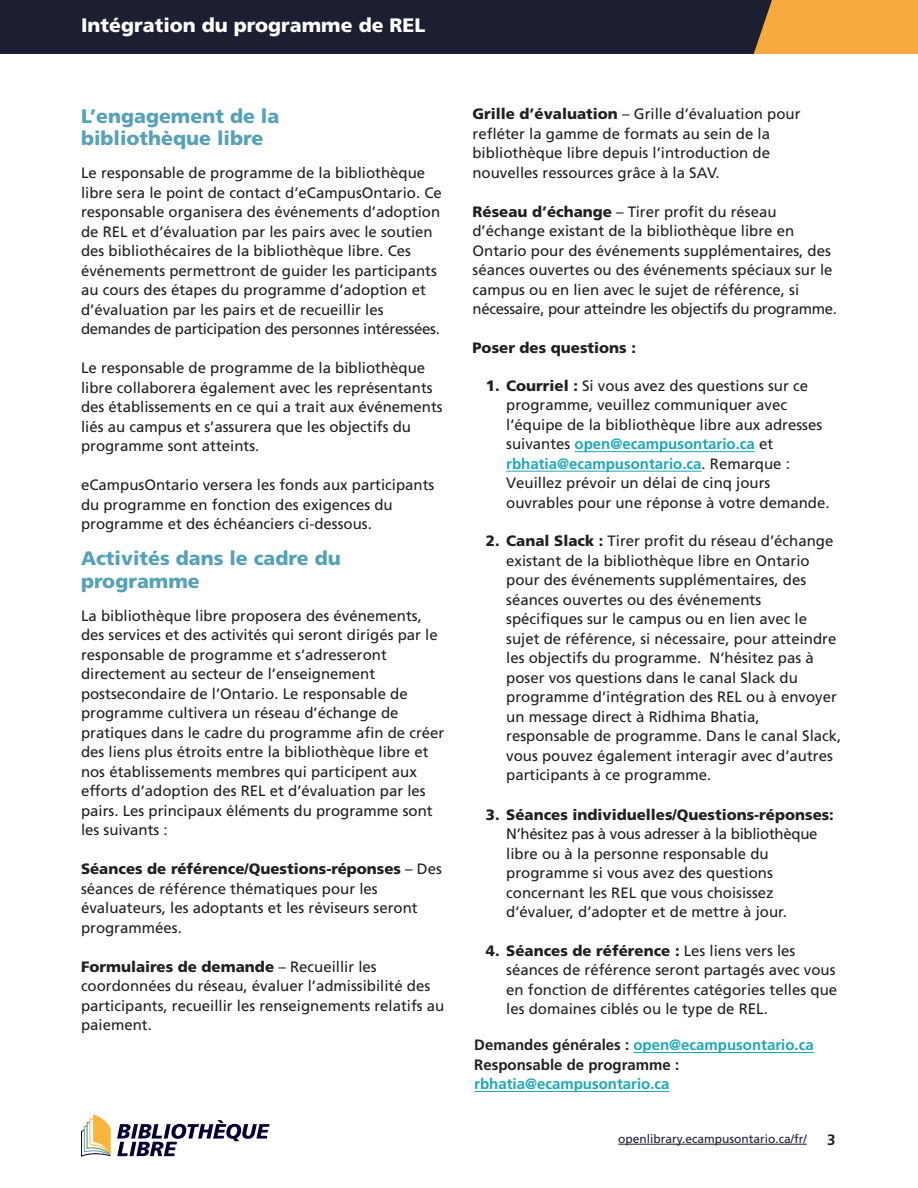
<style>
.page{position:relative;width:918px;height:1188px;background:#fff}
.page>*{position:absolute;margin:0;border:0;box-sizing:border-box;transform-origin:0 0}
.t1{font:900 19.5px/22.5px "Frutiger LT Std";color:#55a1b7}
.t2{font:900 19.5px "Frutiger LT Std";color:#fff}
.t3{font:15px/19.5px "Frutiger LT Std";color:#231f20}
.t4{font:700 15px/19.5px "Frutiger LT Std";color:#1ca7b8}
.t5{font:900 15px "Frutiger LT Std";color:#231f20}
.t6{font:700 15px "Frutiger LT Std";color:#231f20}
.t7{font:12px "Frutiger LT Std";color:#1c1f31}
.s1{font-weight:900}
.s2{font-weight:700;color:#1ca7b8}
.s3{color:#231f20}
</style>
<div class="page">
<div style="left:705px;top:0;width:213px;height:54px;background:#f9aa3e"></div>
<div style="left:0;top:0;width:772px;height:54px;background:#1c1f31"></div>
<hr style="left:618px;top:1144px;width:189px;height:1px;background:#1c1f31">
<svg style="left:81px;top:1114px;width:30px;height:43px"></svg>
<svg style="left:117px;top:1120px;width:153px;height:36px"></svg>
<hr style="left:633px;top:1052px;width:181px;height:1px;background:#1ca7b8">
<hr style="left:474px;top:1091px;width:196px;height:1px;background:#1ca7b8">
<hr style="left:575px;top:451px;width:180px;height:1px;background:#1ca7b8">
<hr style="left:506px;top:471px;width:196px;height:1px;background:#1ca7b8">
<h1 class="t2" style="left:81px;top:13px;width:346px">Intégration du programme de REL</h1>
<h3 class="t1" style="left:81px;top:105px;width:200px">L’engagement de la bibliothèque libre</h3>
<p class="t3" style="left:81px;top:163px;width:362px">Le responsable de programme de la bibliothèque libre sera le point de contact d’eCampusOntario. Ce responsable organisera des événements d’adoption de REL et d’évaluation par les pairs avec le soutien des bibliothécaires de la bibliothèque libre. Ces événements permettront de guider les participants au cours des étapes du programme d’adoption et d’évaluation par les pairs et de recueillir les demandes de participation des personnes intéressées.</p>
<p class="t3" style="left:81px;top:358px;width:363px">Le responsable de programme de la bibliothèque libre collaborera également avec les représentants des établissements en ce qui a trait aux événements liés au campus et s’assurera que les objectifs du programme sont atteints.</p>
<p class="t3" style="left:81px;top:475px;width:355px">eCampusOntario versera les fonds aux participants du programme en fonction des exigences du programme et des échéanciers ci-dessous.</p>
<h3 class="t1" style="left:81px;top:547px;width:261px">Activités dans le cadre du programme</h3>
<p class="t3" style="left:81px;top:606px;width:365px">La bibliothèque libre proposera des événements, des services et des activités qui seront dirigés par le responsable de programme et s’adresseront directement au secteur de l’enseignement postsecondaire de l’Ontario. Le responsable de programme cultivera un réseau d’échange de pratiques dans le cadre du programme afin de créer des liens plus étroits entre la bibliothèque libre et nos établissements membres qui participent aux efforts d’adoption des REL et d’évaluation par les pairs. Les principaux éléments du programme sont les suivants :</p>
<p class="t3" style="left:81px;top:859px;width:362px"><span class="s1">Séances de référence/Questions-réponses</span> – Des séances de référence thématiques pour les évaluateurs, les adoptants et les réviseurs seront programmées.</p>
<p class="t3" style="left:81px;top:957px;width:365px"><span class="s1">Formulaires de demande</span> – Recueillir les coordonnées du réseau, évaluer l’admissibilité des participants, recueillir les renseignements relatifs au paiement.</p>
<p class="t3" style="left:472px;top:104px;width:330px"><span class="s1">Grille d’évaluation</span> – Grille d’évaluation pour refléter la gamme de formats au sein de la bibliothèque libre depuis l’introduction de nouvelles ressources grâce à la SAV.</p>
<p class="t3" style="left:472px;top:202px;width:366px"><span class="s1">Réseau d’échange</span> – Tirer profit du réseau d’échange existant de la bibliothèque libre en Ontario pour des événements supplémentaires, des séances ouvertes ou des événements spéciaux sur le campus ou en lien avec le sujet de référence, si nécessaire, pour atteindre les objectifs du programme.</p>
<p class="t5" style="left:472px;top:339px;width:165px">Poser des questions :</p>
<p class="t3" style="left:506px;top:376px;width:325px;text-indent:-20px"><span class="s1">1. Courriel :</span> Si vous avez des questions sur ce programme, veuillez communiquer avec l’équipe de la bibliothèque libre aux adresses suivantes <span class="s2">open@ecampusontario.ca</span> et <span class="s2">rbhatia@ecampusontario.ca</span>. Remarque :<br>Veuillez prévoir un délai de cinq jours ouvrables pour une réponse à votre demande.</p>
<p class="t3" style="left:506px;top:532px;width:337px;text-indent:-20px"><span class="s1">2. Canal Slack :</span> Tirer profit du réseau d’échange existant de la bibliothèque libre en Ontario pour des événements supplémentaires, des séances ouvertes ou des événements spécifiques sur le campus ou en lien avec le sujet de référence, si nécessaire, pour atteindre les objectifs du programme. N’hésitez pas à poser vos questions dans le canal Slack du programme d’intégration des REL ou à envoyer un message direct à Ridhima Bhatia, responsable de programme. Dans le canal Slack, vous pouvez également interagir avec d’autres participants à ce programme.</p>
<p class="t3" style="left:506px;top:805px;width:329px;text-indent:-20px"><span class="s1">3. Séances individuelles/Questions-réponses :<br></span>N’hésitez pas à vous adresser à la bibliothèque libre ou à la personne responsable du programme si vous avez des questions concernant les REL que vous choisissez d’évaluer, d’adopter et de mettre à jour.</p>
<p class="t3" style="left:506px;top:941px;width:332px;text-indent:-20px"><span class="s1">4. Séances de référence :</span> Les liens vers les séances de référence seront partagés avec vous en fonction de différentes catégories telles que les domaines ciblés ou le type de REL.</p>
<p class="t4" style="left:474px;top:1035px;width:341px"><span class="s3">Demandes générales :</span> open@ecampusontario.ca<br><span class="s3">Responsable de programme : </span>rbhatia@ecampusontario.ca</p>
<p class="t7" style="left:618px;top:1132px;width:190px">openlibrary.ecampusontario.ca/fr/</p>
<p class="t6" style="left:827px;top:1131px;width:10px">3</p>
</div>
